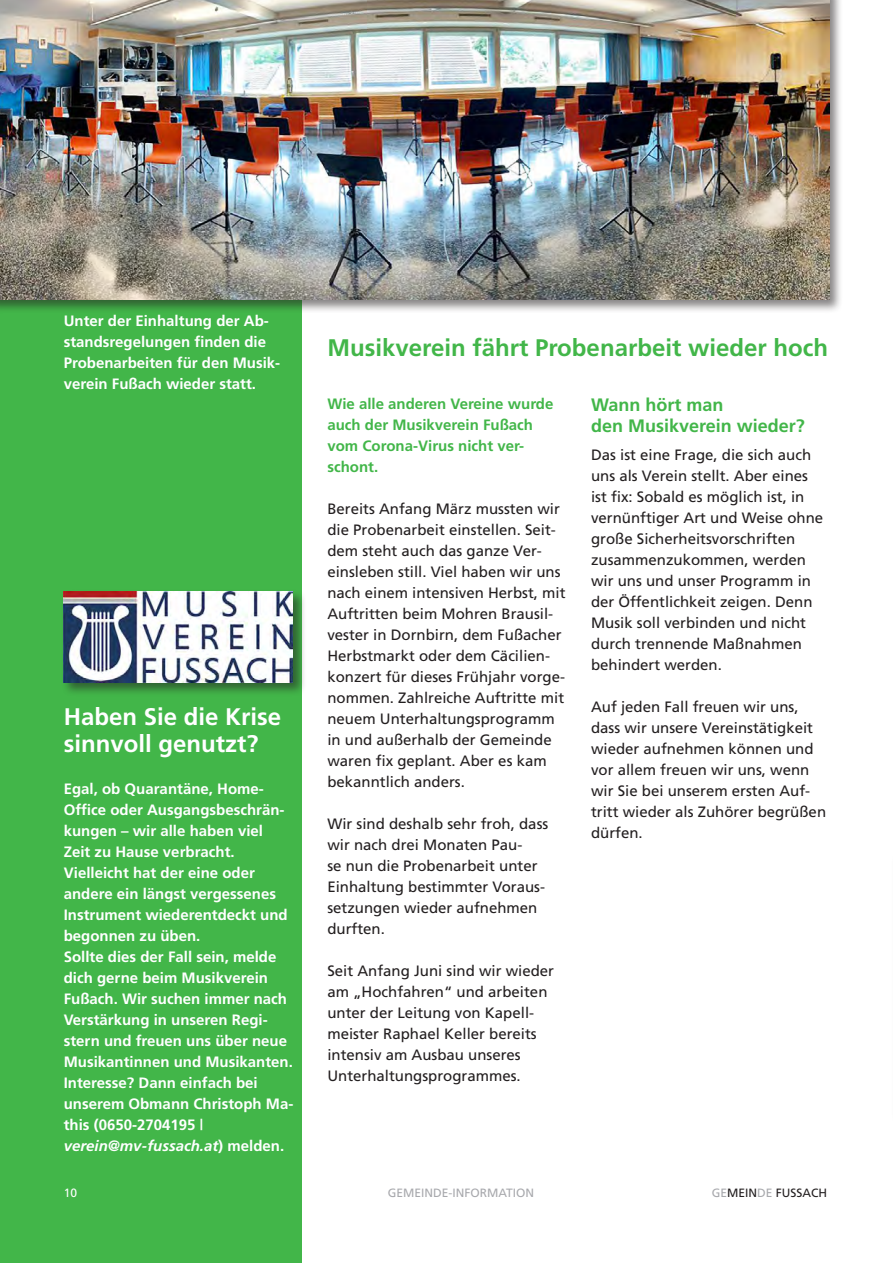
<style>
.page{position:relative;width:893px;height:1263px;background:#fff}
.page>*{position:absolute;margin:0;border:0;box-sizing:border-box;transform-origin:0 0}
.Titel_16_pkt{font:700 24px "Frutiger";color:#42b649}
.Titel_16_pkt-2{font:700 24px/27px "Frutiger";color:#fff}
.Zwiti{font:700 18px/21px "Frutiger";color:#42b649}
.t1{font:15px/21px "Frutiger";color:#231f20}
.hfett_weiß{font:700 15px/21px "Frutiger";color:#fff}
.Vorspann{font:700 15px/21px "Frutiger";color:#42b649}
.hfett_weiß-2{font:italic 700 15px "Frutiger";color:#fff}
.BU{font:12px "Frutiger";color:#a8a9ad}
.BU-2{font:12px "Frutiger";color:#231f20}
.BU-3{font:12px "Frutiger";color:#fff}
.s1{font-style:normal}
.s2{color:#a8a9ad}
</style>
<div class="page">
<div style="left:0;top:0;width:302px;height:1263px;background:#42b649"></div>
<div style="left:0;top:0;width:844px;height:313px;background:#231f20;opacity:.55"></div>
<img style="left:0;top:0;width:829px;height:299px">
<div style="left:62px;top:589px;width:245px;height:108px;background:#231f20;opacity:.55"></div>
<img style="left:64px;top:591px;width:229px;height:91px">
<p class="hfett_weiß" style="left:64px;top:310px;width:218px">Unter der Einhaltung der Ab&shy;standsregelungen finden die<br>Probenarbeiten für den Musik&shy;verein Fußach wieder statt.</p>
<p class="Titel_16_pkt-2" style="left:64px;top:703px;width:219px">Haben Sie die Krise sinnvoll genutzt?</p>
<p class="hfett_weiß" style="left:64px;top:778px;width:222px">Egal, ob Quarantäne, Home-<br>Office oder Ausgangsbeschrän&shy;kungen – wir alle haben viel<br>Zeit zu Hause verbracht.</p>
<p class="hfett_weiß" style="left:64px;top:862px;width:225px">Vielleicht hat der eine oder andere ein längst vergessenes<br>Instrument wiederentdeckt und begonnen zu üben.</p>
<p class="hfett_weiß" style="left:64px;top:946px;width:231px">Sollte dies der Fall sein, melde dich gerne beim Musikverein<br>Fußach. Wir suchen immer nach<br>Verstärkung in unseren Regi&shy;stern und freuen uns über neue<br>Musikantinnen und Musikanten.<br>Interesse? Dann einfach bei unserem Obmann Christoph Ma&shy;this (0650-2704195 |</p>
<p class="hfett_weiß-2" style="left:64px;top:1137px;width:222px">verein@mv-fussach.at<span class="s1">) melden.</span></p>
<p class="Titel_16_pkt" style="left:327px;top:334px;width:502px">Musikverein fährt Probenarbeit wieder hoch</p>
<p class="Vorspann" style="left:327px;top:393px;width:227px">Wie alle anderen Vereine wurde auch der Musikverein Fußach vom Corona-Virus nicht ver&shy;schont.</p>
<p class="t1" style="left:327px;top:498px;width:240px">Bereits Anfang März mussten wir die Probenarbeit einstellen. Seit&shy;dem steht auch das ganze Ver&shy;einsleben still. Viel haben wir uns nach einem intensiven Herbst, mit<br>Auftritten beim Mohren Brausil&shy;vester in Dornbirn, dem Fußacher<br>Herbstmarkt oder dem Cäcilien&shy;konzert für dieses Frühjahr vorge&shy;nommen. Zahlreiche Auftritte mit neuem Unterhaltungsprogramm in und außerhalb der Gemeinde waren fix geplant. Aber es kam bekanntlich anders.</p>
<p class="t1" style="left:327px;top:813px;width:222px">Wir sind deshalb sehr froh, dass wir nach drei Monaten Pau-<br>se nun die Probenarbeit unter<br>Einhaltung bestimmter Voraus&shy;setzungen wieder aufnehmen durften.</p>
<p class="t1" style="left:327px;top:960px;width:228px">Seit Anfang Juni sind wir wieder am „Hochfahren“ und arbeiten unter der Leitung von Kapell&shy;meister Raphael Keller bereits intensiv am Ausbau unseres</p>
<p class="t1" style="left:327px;top:1065px;width:195px">Unterhaltungsprogrammes.</p>
<p class="Zwiti" style="left:591px;top:394px;width:215px">Wann hört man<br>den Musikverein wieder?</p>
<p class="t1" style="left:591px;top:445px;width:234px">Das ist eine Frage, die sich auch uns als Verein stellt. Aber eines ist fix: Sobald es möglich ist, in vernünftiger Art und Weise ohne große Sicherheitsvorschriften zusammenzukommen, werden wir uns und unser Programm in der Öffentlichkeit zeigen. Denn<br>Musik soll verbinden und nicht durch trennende Maßnahmen behindert werden.</p>
<p class="t1" style="left:591px;top:697px;width:237px">Auf jeden Fall freuen wir uns, dass wir unsere Vereinstätigkeit wieder aufnehmen können und vor allem freuen wir uns, wenn wir Sie bei unserem ersten Auf&shy;tritt wieder als Zuhörer begrüßen dürfen.</p>
<p class="BU-3" style="left:64px;top:1186px;width:15px">10</p>
<p class="BU" style="left:388px;top:1186px;width:148px">GEMEINDE-INFORMATION</p>
<p class="BU-2" style="left:712px;top:1186px;width:117px"><span class="s2">GE</span>MEIN<span class="s2">DE</span> FUSSACH</p>
</div>
